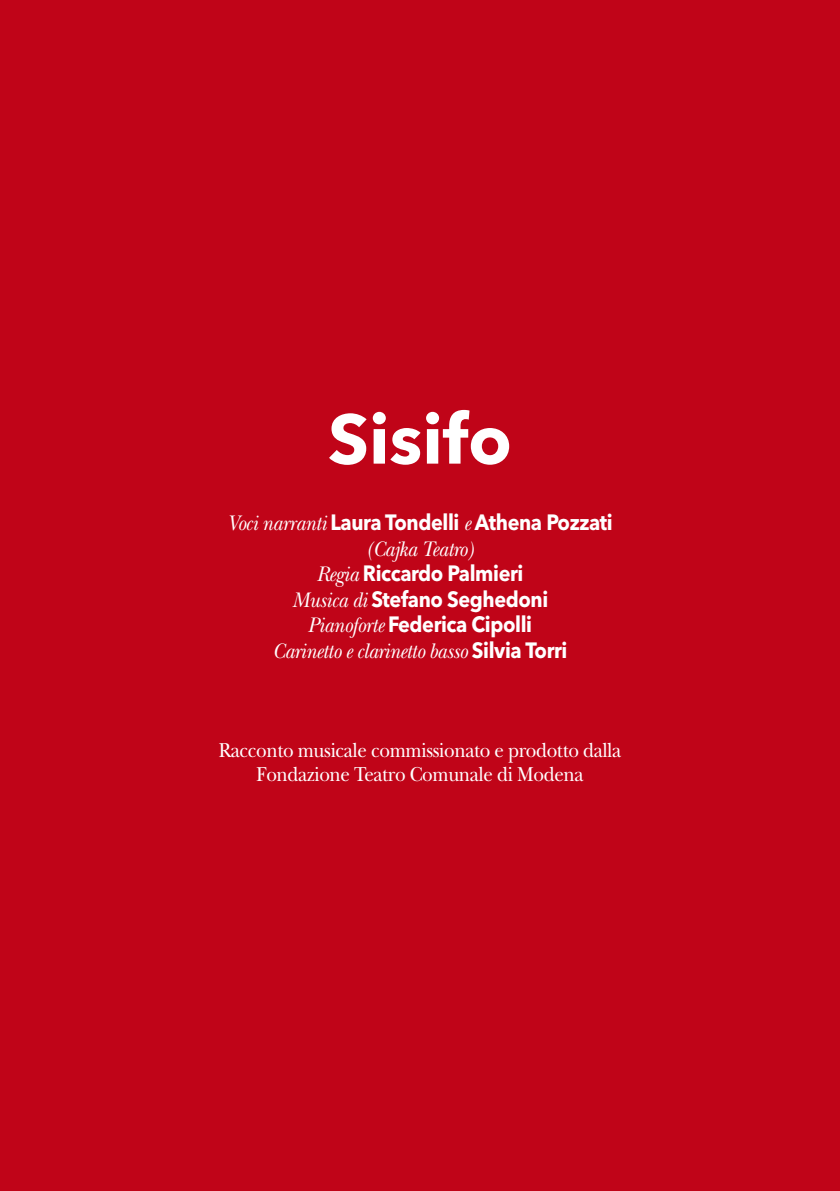
<style>
.page{position:relative;width:840px;height:1191px;background:#fff}
.page>*{position:absolute;margin:0;border:0;box-sizing:border-box;transform-origin:0 0}
.t1{font:700 69.4px "Avenir Next LT Pro";color:#fff}
.t2{font:700 22px/25.6px "Avenir Next LT Pro";letter-spacing:-.02em;color:#fff;text-align:center;scale:.9 1}
.t3{font:italic 22px "New Baskerville Std";letter-spacing:-.02em;color:#fff;scale:.9 1}
.t4{font:21px/24px "New Baskerville Std";letter-spacing:-.02em;color:#fff;text-align:center;scale:.9 1}
.s1{font-family:"New Baskerville Std";font-weight:400;font-style:italic}
.s2{font-family:"Avenir Next LT Pro";font-weight:700;font-style:normal}
</style>
<div class="page">
<div style="left:0;top:0;width:839px;height:1191px;background:#c00418"></div>
<h1 class="t1" style="left:328px;top:397px;width:185px">Sisifo</h1>
<p class="t2" style="left:227px;top:509px;width:429px"><span class="s1">Voci narranti</span> Laura Tondelli <span class="s1">e</span> Athena Pozzati</p>
<p class="t3" style="left:366px;top:536px;width:120px">(Cajka Teatro)</p>
<p class="t2" style="left:291px;top:560px;width:286px"><span class="s1">Regia</span> Riccardo Palmieri<br><span class="s1">Musica di</span> Stefano Seghedoni<br><span class="s1">Pianoforte</span> Federica Cipolli</p>
<p class="t3" style="left:272px;top:638px;width:329px">Carinetto e clarinetto basso <span class="s2">Silvia Torri</span></p>
<p class="t4" style="left:218px;top:738px;width:448px">Racconto musicale commissionato e prodotto dalla<br>Fondazione Teatro Comunale di Modena</p>
</div>
